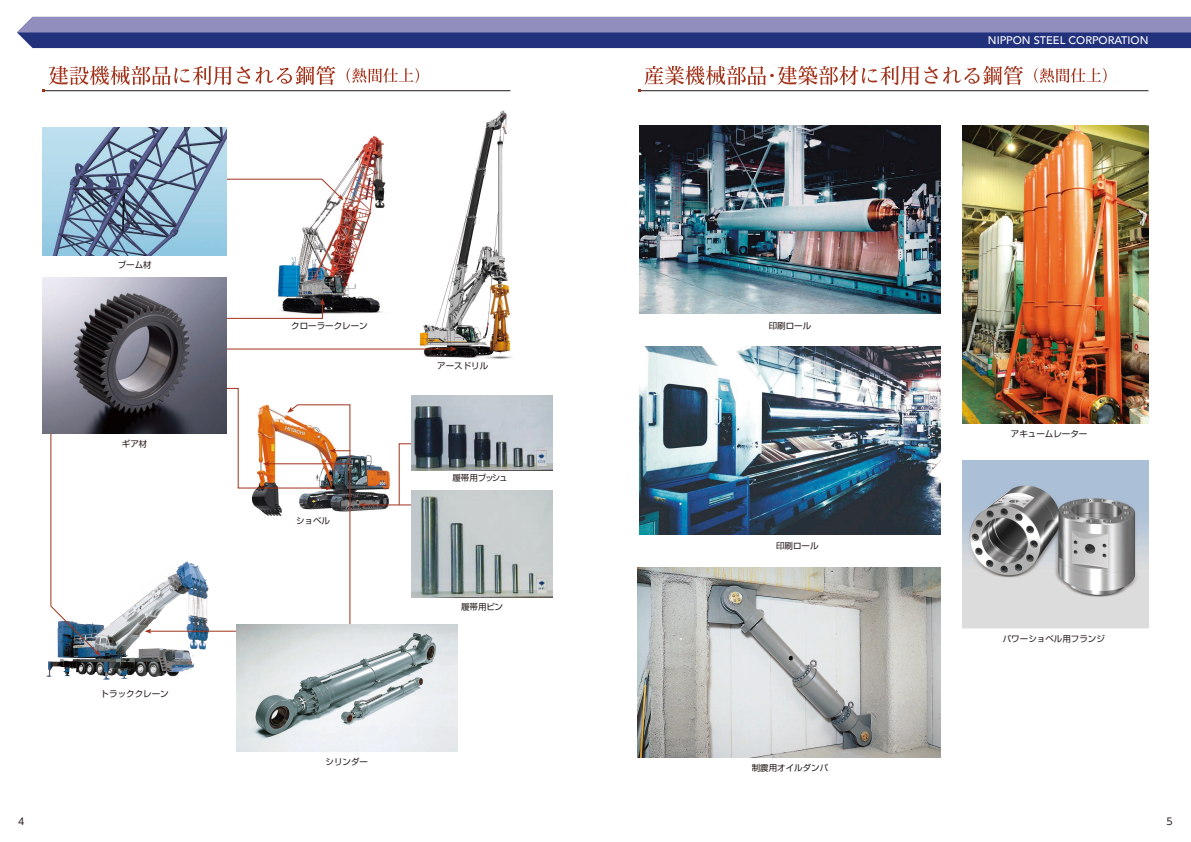
<style>
.page{position:relative;width:1191px;height:842px;background:#fff}
.page>*{position:absolute;margin:0;border:0;box-sizing:border-box;transform-origin:0 0}
.t1{font:500 11px "Avenir";color:#fff}
.t2{font:9.5px "UD Shin Go Pro";color:#231916}
.t3{font:8.5px "Shin Go Pro";color:#231916}
.t4{font:8.5px "Shin Go Pro";letter-spacing:-.07em;color:#231916}
</style>
<div class="page">
<img style="left:351px;top:455px;width:42px;height:57px">
<img style="left:962px;top:460px;width:186px;height:168px">
<img style="left:637px;top:568px;width:303px;height:189px">
<img style="left:962px;top:126px;width:186px;height:298px">
<img style="left:639px;top:126px;width:301px;height:188px">
<img style="left:639px;top:347px;width:301px;height:188px">
<hr style="left:638px;top:91px;width:510px;height:1px;background:#231916">
<svg style="left:638px;top:66px;width:468px;height:26px"></svg>
<img style="left:101px;top:564px;width:82px;height:64px">
<img style="left:268px;top:135px;width:118px;height:179px">
<img style="left:412px;top:110px;width:101px;height:249px">
<svg style="left:227px;top:179px;width:116px;height:21px"></svg>
<svg style="left:50px;top:434px;width:51px;height:222px"></svg>
<svg style="left:226px;top:388px;width:125px;height:243px"></svg>
<hr style="left:227px;top:349px;width:224px;height:1px;background:#a2321a">
<svg style="left:450px;top:347px;width:7px;height:4px"></svg>
<img style="left:43px;top:128px;width:184px;height:127px">
<img style="left:236px;top:624px;width:221px;height:128px">
<hr style="left:364px;top:504px;width:48px;height:1px;background:#a2321a">
<svg style="left:359px;top:502px;width:6px;height:5px"></svg>
<svg style="left:398px;top:443px;width:21px;height:63px"></svg>
<img style="left:411px;top:396px;width:142px;height:74px">
<img style="left:411px;top:490px;width:142px;height:108px">
<hr style="left:150px;top:631px;width:86px;height:1px;background:#a2321a">
<svg style="left:145px;top:629px;width:6px;height:5px"></svg>
<svg style="left:227px;top:298px;width:98px;height:21px"></svg>
<img style="left:43px;top:278px;width:184px;height:156px">
<hr style="left:43px;top:91px;width:467px;height:1px;background:#231916">
<svg style="left:43px;top:66px;width:376px;height:26px"></svg>
<svg style="left:17px;top:17px;width:1174px;height:31px;background:#5a609c"></svg>
<p class="t3" style="left:118px;top:258px;width:36px">ブーム材</p>
<p class="t3" style="left:122px;top:437px;width:27px">ギア材</p>
<p class="t3" style="left:101px;top:687px;width:70px">トラッククレーン</p>
<p class="t3" style="left:291px;top:319px;width:78px">クローラークレーン</p>
<p class="t3" style="left:296px;top:514px;width:36px">ショベル</p>
<p class="t3" style="left:326px;top:755px;width:44px">シリンダー</p>
<p class="t3" style="left:437px;top:359px;width:53px">アースドリル</p>
<p class="t4" style="left:452px;top:471px;width:57px">履帯用ブッシュ</p>
<p class="t3" style="left:461px;top:600px;width:44px">履帯用ピン</p>
<p class="t3" style="left:768px;top:319px;width:44px">印刷ロール</p>
<p class="t3" style="left:776px;top:539px;width:44px">印刷ロール</p>
<p class="t3" style="left:751px;top:760px;width:78px">制震用オイルダンパ</p>
<p class="t1" style="left:988px;top:31px;width:162px">NIPPON STEEL CORPORATION</p>
<p class="t3" style="left:1011px;top:427px;width:78px">アキュームレーター</p>
<p class="t3" style="left:1002px;top:632px;width:104px">パワーショベル用フランジ</p>
<p class="t2" style="left:18px;top:813px;width:8px">4</p>
<p class="t2" style="left:1166px;top:813px;width:8px">5</p>
</div>
